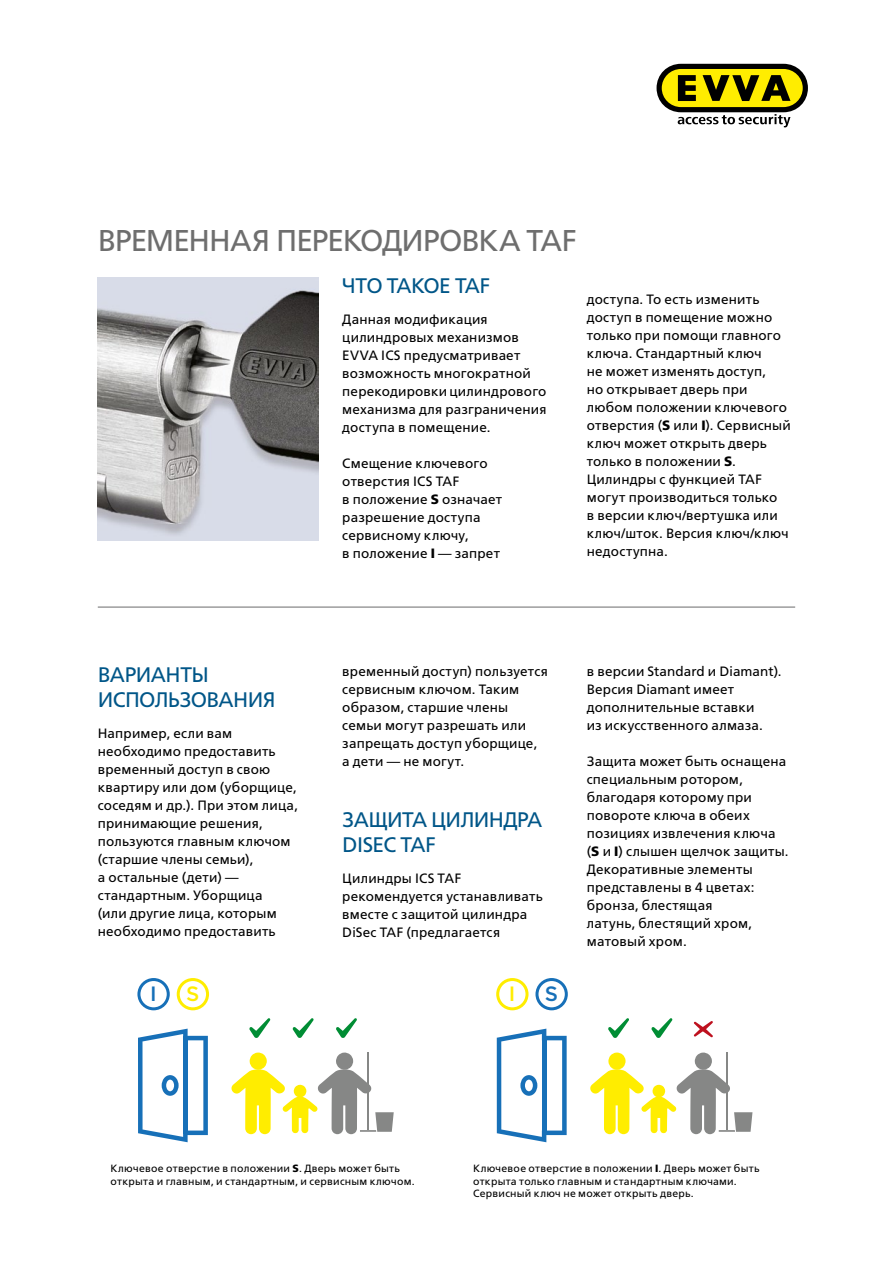
<style>
.page{position:relative;width:893px;height:1263px;background:#fff}
.page>*{position:absolute;margin:0;border:0;box-sizing:border-box;transform-origin:0 0}
.t1{font:30px "Free Set C";letter-spacing:-.035em;color:#6e6e6e}
.t2{font:21px/25.2px "Free Set C";letter-spacing:-.03em;color:#005688}
.t3{font:500 20.7px "Gotham Pro";color:#1770b8}
.t4{font:500 20.7px "Gotham Pro";color:#ffed00}
.t5{font:13.5px/18px "Free Set C";letter-spacing:.015em;color:#000}
.t6{font:10.5px/12.6px "Free Set C";letter-spacing:.025em;color:#000}
.s1{font-family:"Free Set Bold C"}
</style>
<div class="page">
<svg style="left:657px;top:64px;width:151px;height:63px"></svg>
<svg style="left:138px;top:1028px;width:70px;height:114px"></svg>
<div style="left:137px;top:978px;width:33px;height:32px;border:3px solid #1770b8;border-radius:50%"></div>
<div style="left:177px;top:978px;width:32px;height:32px;border:3px solid #ffed00;border-radius:50%"></div>
<svg style="left:231px;top:1052px;width:163px;height:82px"></svg>
<svg style="left:249px;top:1018px;width:21px;height:20px"></svg>
<svg style="left:292px;top:1018px;width:22px;height:20px"></svg>
<svg style="left:336px;top:1018px;width:21px;height:20px"></svg>
<svg style="left:497px;top:1028px;width:70px;height:114px"></svg>
<div style="left:496px;top:978px;width:32px;height:32px;border:3px solid #ffed00;border-radius:50%"></div>
<div style="left:535px;top:978px;width:33px;height:32px;border:3px solid #1770b8;border-radius:50%"></div>
<svg style="left:590px;top:1052px;width:162px;height:82px"></svg>
<svg style="left:608px;top:1018px;width:21px;height:20px"></svg>
<svg style="left:651px;top:1018px;width:21px;height:20px"></svg>
<svg style="left:694px;top:1021px;width:19px;height:16px"></svg>
<img style="left:98px;top:277px;width:221px;height:264px">
<hr style="left:98px;top:606px;width:697px;height:2px;background:#9c9c9d">
<h1 class="t1" style="left:98px;top:224px;width:480px">ВРЕМЕННАЯ ПЕРЕКОДИРОВКА TAF</h1>
<h2 class="t2" style="left:342px;top:273px;width:149px">ЧТО ТАКОЕ TAF</h2>
<p class="t5" style="left:342px;top:310px;width:206px">Данная модификация цилиндровых механизмов<br>EVVA ICS предусматривает возможность многократной перекодировки цилиндрового механизма для разграничения доступа в помещение.</p>
<p class="t5" style="left:342px;top:454px;width:161px">Смещение ключевого отверстия ICS TAF<br>в положение <span class="s1">S</span> означает разрешение доступа сервисному ключу,<br>в положение <span class="s1">I</span> — запрет</p>
<p class="t5" style="left:587px;top:291px;width:205px">доступа. То есть изменить доступ в помещение можно только при помощи главного ключа. Стандартный ключ<br>не может изменять доступ,<br>но открывает дверь при любом положении ключевого отверстия (<span class="s1">S</span> или <span class="s1">I</span>). Сервисный ключ может открыть дверь только в положении <span class="s1">S</span>.<br>Цилиндры с функцией TAF могут производиться только<br>в версии ключ/вертушка или ключ/шток. Версия ключ/ключ недоступна.</p>
<h2 class="t2" style="left:98px;top:662px;width:179px">ВАРИАНТЫ<br>ИСПОЛЬЗОВАНИЯ</h2>
<p class="t5" style="left:98px;top:724px;width:201px">Например, если вам необходимо предоставить временный доступ в свою квартиру или дом (уборщице, соседям и др.). При этом лица, принимающие решения, пользуются главным ключом (старшие члены семьи),<br>а остальные (дети) — стандартным. Уборщица<br>(или другие лица, которым необходимо предоставить</p>
<p class="t5" style="left:342px;top:662px;width:207px">временный доступ) пользуется сервисным ключом. Таким образом, старшие члены семьи могут разрешать или запрещать доступ уборщице, а дети — не могут.</p>
<h2 class="t2" style="left:342px;top:807px;width:202px">ЗАЩИТА ЦИЛИНДРА<br>DISEC TAF</h2>
<p class="t5" style="left:342px;top:870px;width:202px">Цилиндры ICS TAF рекомендуется устанавливать вместе с защитой цилиндра<br>DiSec TAF (предлагается</p>
<h3 class="t3" style="left:150px;top:982px;width:8px">I</h3>
<h3 class="t4" style="left:186px;top:982px;width:15px">S</h3>
<h3 class="t4" style="left:509px;top:982px;width:8px">I</h3>
<h3 class="t3" style="left:545px;top:982px;width:15px">S</h3>
<p class="t5" style="left:587px;top:662px;width:196px">в версии Standard и Diamant).<br>Версия Diamant имеет дополнительные вставки<br>из искусственного алмаза.</p>
<p class="t5" style="left:587px;top:752px;width:203px">Защита может быть оснащена специальным ротором, благодаря которому при повороте ключа в обеих позициях извлечения ключа (<span class="s1">S</span> и <span class="s1">I</span>) слышен щелчок защиты.<br>Декоративные элементы представлены в 4 цветах: бронза, блестящая<br>латунь, блестящий хром, матовый хром.</p>
<p class="t6" style="left:111px;top:1162px;width:305px">Ключевое отверстие в положении <span class="s1">S</span>. Дверь может быть открыта и главным, и стандартным, и сервисным ключом.</p>
<p class="t6" style="left:473px;top:1162px;width:288px">Ключевое отверстие в положении <span class="s1">I</span>. Дверь может быть открыта только главным и стандартным ключами.<br>Сервисный ключ не может открыть дверь.</p>
</div>
